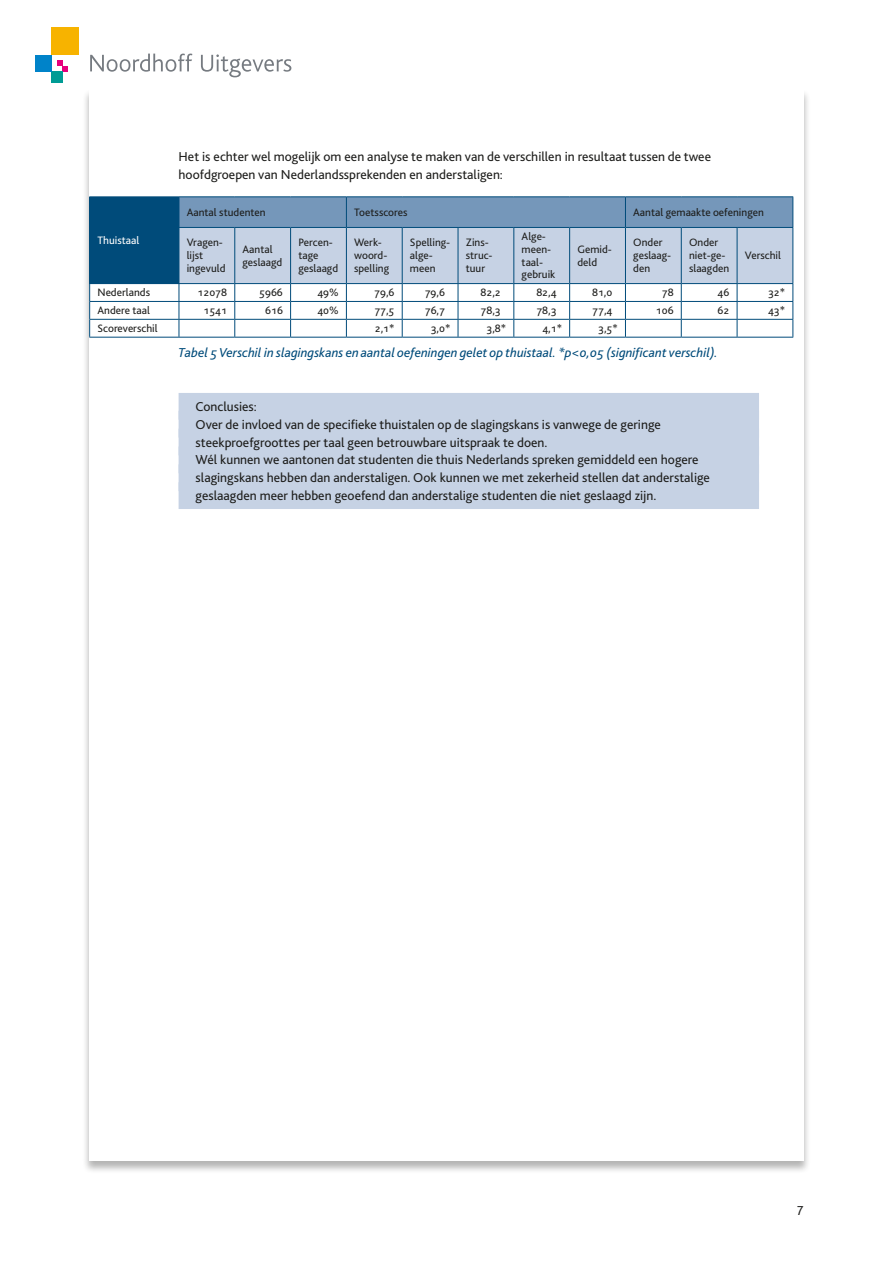
<style>
.page{position:relative;width:893px;height:1263px;background:#fff}
.page>*{position:absolute;margin:0;border:0;box-sizing:border-box;transform-origin:0 0}
.t1{font:13.5px/17.9px "Bliss 2";color:#1d1d1b}
.t2{font:italic 13.5px "Bliss 2";color:#004b7a}
.t3{font:11.25px/12.8px "Bliss 2";color:#1d1d1b}
.t4{font:11.25px "Bliss 2";color:#fff}
.s1{color:#fff}
</style>
<div class="page">
<div style="left:82px;top:89px;width:729px;height:1085px;background:#1d1d1b;opacity:.33"></div>
<div style="left:89px;top:89px;width:715px;height:1072px;background:#fff"></div>
<svg style="left:57px;top:60px;width:11px;height:11px"></svg>
<div style="left:51px;top:71px;width:12px;height:11px;background:#009c95"></div>
<div style="left:35px;top:55px;width:16px;height:16px;background:#0083c9"></div>
<div style="left:51px;top:27px;width:28px;height:28px;background:#f7b300"></div>
<svg style="left:90px;top:54px;width:102px;height:18px"></svg>
<svg style="left:201px;top:54px;width:90px;height:23px"></svg>
<div style="left:90px;top:197px;width:89px;height:87px;background:#004b7a"></div>
<hr style="left:89px;top:196px;width:90px;height:1px;background:#004b7a">
<hr style="left:89px;top:197px;width:1px;height:30px;background:#004b7a">
<hr style="left:179px;top:196px;width:56px;height:1px;background:#004b7a">
<hr style="left:235px;top:196px;width:56px;height:1px;background:#004b7a">
<hr style="left:291px;top:196px;width:55px;height:1px;background:#004b7a">
<hr style="left:346px;top:196px;width:56px;height:1px;background:#004b7a">
<hr style="left:402px;top:196px;width:56px;height:1px;background:#004b7a">
<hr style="left:458px;top:196px;width:56px;height:1px;background:#004b7a">
<hr style="left:514px;top:196px;width:56px;height:1px;background:#004b7a">
<hr style="left:570px;top:196px;width:55px;height:1px;background:#004b7a">
<hr style="left:625px;top:196px;width:56px;height:1px;background:#004b7a">
<hr style="left:681px;top:196px;width:56px;height:1px;background:#004b7a">
<hr style="left:737px;top:196px;width:56px;height:1px;background:#004b7a">
<hr style="left:89px;top:227px;width:1px;height:56px;background:#004b7a">
<hr style="left:89px;top:283px;width:90px;height:1px;background:#004b7a">
<hr style="left:89px;top:301px;width:90px;height:1px;background:#004b7a">
<hr style="left:89px;top:319px;width:90px;height:1px;background:#004b7a">
<svg style="left:89px;top:284px;width:1px;height:53px"></svg>
<svg style="left:179px;top:197px;width:614px;height:140px"></svg>
<hr style="left:89px;top:337px;width:90px;height:1px;background:#004b7a">
<hr style="left:179px;top:337px;width:56px;height:1px;background:#004b7a">
<hr style="left:235px;top:337px;width:56px;height:1px;background:#004b7a">
<hr style="left:291px;top:337px;width:55px;height:1px;background:#004b7a">
<hr style="left:346px;top:337px;width:56px;height:1px;background:#004b7a">
<hr style="left:402px;top:337px;width:56px;height:1px;background:#004b7a">
<hr style="left:458px;top:337px;width:56px;height:1px;background:#004b7a">
<hr style="left:514px;top:337px;width:56px;height:1px;background:#004b7a">
<hr style="left:570px;top:337px;width:55px;height:1px;background:#004b7a">
<hr style="left:625px;top:337px;width:56px;height:1px;background:#004b7a">
<hr style="left:681px;top:337px;width:56px;height:1px;background:#004b7a">
<hr style="left:737px;top:337px;width:56px;height:1px;background:#004b7a">
<div style="left:179px;top:393px;width:580px;height:27px;background:#c6d2e4"></div>
<div style="left:179px;top:411px;width:580px;height:27px;background:#c6d2e4"></div>
<div style="left:179px;top:429px;width:580px;height:26px;background:#c6d2e4"></div>
<div style="left:179px;top:446px;width:580px;height:27px;background:#c6d2e4"></div>
<div style="left:179px;top:464px;width:580px;height:27px;background:#c6d2e4"></div>
<div style="left:179px;top:482px;width:580px;height:27px;background:#c6d2e4"></div>
<p class="t4" style="left:97px;top:233px;width:43px">Thuistaal</p>
<p class="t1" style="left:179px;top:147px;width:534px">Het is echter wel mogelijk om een analyse te maken van de verschillen in resultaat tussen de twee hoofdgroepen van Nederlandssprekenden en anderstaligen:</p>
<p class="t3" style="left:187px;top:206px;width:80px">Aantal studenten</p>
<p class="t3" style="left:354px;top:206px;width:55px">Toetsscores</p>
<p class="t3" style="left:633px;top:206px;width:132px">Aantal gemaakte oefeningen</p>
<p class="t3" style="left:187px;top:236px;width:40px">Vragen&shy;lijst ingevuld</p>
<p class="t3" style="left:243px;top:243px;width:41px">Aantal geslaagd</p>
<p class="t3" style="left:298px;top:236px;width:41px">Percen&shy;tage geslaagd</p>
<p class="t3" style="left:354px;top:236px;width:37px">Werk&shy;woord&shy;spelling</p>
<p class="t3" style="left:410px;top:236px;width:41px">Spelling&shy;alge&shy;meen</p>
<p class="t3" style="left:466px;top:236px;width:27px">Zins&shy;struc&shy;tuur</p>
<p class="t3" style="left:522px;top:230px;width:35px">Alge&shy;meen&shy;taal&shy;gebruik</p>
<p class="t3" style="left:577px;top:243px;width:35px">Gemid&shy;deld</p>
<p class="t3" style="left:633px;top:236px;width:38px">Onder geslaag&shy;den</p>
<p class="t3" style="left:689px;top:236px;width:42px">Onder niet-ge&shy;slaagden</p>
<p class="t3" style="left:745px;top:249px;width:38px">Verschil</p>
<p class="t3" style="left:97px;top:286px;width:54px">Nederlands</p>
<p class="t3" style="left:198px;top:286px;width:31px">12078</p>
<p class="t3" style="left:259px;top:286px;width:25px">5966</p>
<p class="t3" style="left:317px;top:286px;width:23px">49%</p>
<p class="t3" style="left:374px;top:286px;width:22px">79,6</p>
<p class="t3" style="left:425px;top:286px;width:27px">79,6<span class="s1">*</span></p>
<p class="t3" style="left:480px;top:286px;width:27px">82,2<span class="s1">*</span></p>
<p class="t3" style="left:536px;top:286px;width:27px">82,4<span class="s1">*</span></p>
<p class="t3" style="left:592px;top:286px;width:27px">81,0<span class="s1">*</span></p>
<p class="t3" style="left:662px;top:286px;width:13px">78</p>
<p class="t3" style="left:718px;top:286px;width:13px">46</p>
<p class="t3" style="left:768px;top:286px;width:19px">32*</p>
<p class="t3" style="left:98px;top:304px;width:54px">Andere taal</p>
<p class="t3" style="left:203px;top:304px;width:25px">1541</p>
<p class="t3" style="left:265px;top:304px;width:19px">616</p>
<p class="t3" style="left:317px;top:304px;width:23px">40%</p>
<p class="t3" style="left:374px;top:304px;width:22px">77,5</p>
<p class="t3" style="left:425px;top:304px;width:27px">76,7<span class="s1">*</span></p>
<p class="t3" style="left:481px;top:304px;width:27px">78,3<span class="s1">*</span></p>
<p class="t3" style="left:536px;top:304px;width:27px">78,3<span class="s1">*</span></p>
<p class="t3" style="left:592px;top:304px;width:27px">77,4<span class="s1">*</span></p>
<p class="t3" style="left:656px;top:304px;width:19px">106</p>
<p class="t3" style="left:718px;top:304px;width:13px">62</p>
<p class="t3" style="left:768px;top:304px;width:19px">43*</p>
<p class="t3" style="left:98px;top:322px;width:62px">Scoreverschil</p>
<p class="t3" style="left:375px;top:322px;width:21px">2,1*</p>
<p class="t3" style="left:431px;top:322px;width:21px">3,0*</p>
<p class="t3" style="left:486px;top:322px;width:21px">3,8*</p>
<p class="t3" style="left:542px;top:322px;width:21px">4,1*</p>
<p class="t3" style="left:598px;top:322px;width:21px">3,5*</p>
<p class="t2" style="left:179px;top:344px;width:541px">Tabel 5 Verschil in slagingskans en aantal oefeningen gelet op thuistaal. *p&lt;0,05 (significant verschil).</p>
<p class="t1" style="left:196px;top:397px;width:516px">Conclusies:<br>Over de invloed van de specifieke thuistalen op de slagingskans is vanwege de geringe steekproefgroottes per taal geen betrouwbare uitspraak te doen.<br>Wél kunnen we aantonen dat studenten die thuis Nederlands spreken gemiddeld een hogere slagingskans hebben dan anderstaligen. Ook kunnen we met zekerheid stellen dat anderstalige geslaagden meer hebben geoefend dan anderstalige studenten die niet geslaagd zijn.</p>
<p class="t1" style="left:797px;top:1201px;width:8px">7</p>
</div>
